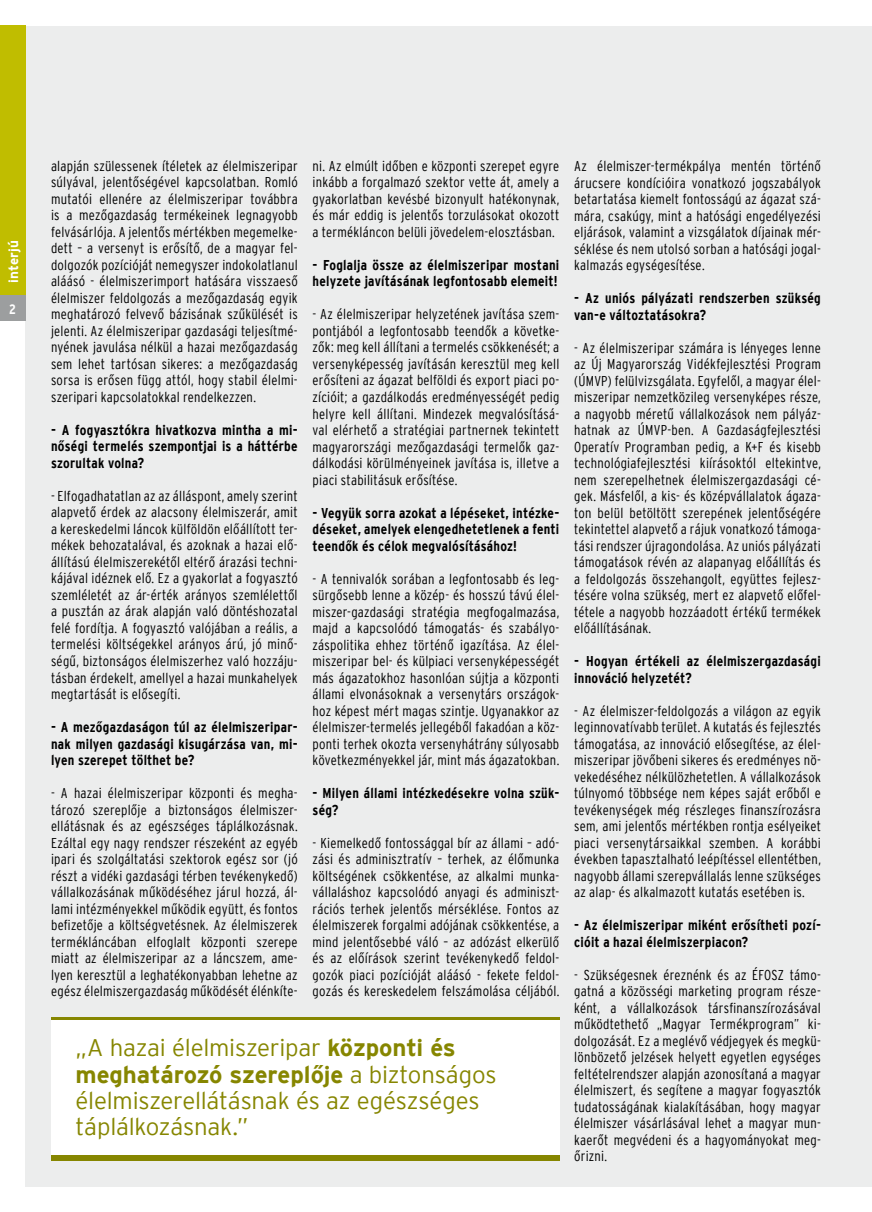
<style>
.page{position:relative;width:872px;height:1212px;background:#fff}
.page>*{position:absolute;margin:0;border:0;box-sizing:border-box;transform-origin:0 0}
.t1{font:24px/26.2px "Interstate Light HU";letter-spacing:-.01em;color:#868600}
.t2{font:24px "Interstate Bold HU";letter-spacing:-.005em;color:#868600}
.t3{font:14.25px/16.5px "Interstate Light Condensed HU";letter-spacing:.015em;color:#000;text-align:justify}
.t4{font:14.25px/16.5px "Interstate Bold Condensed HU";letter-spacing:.015em;color:#000}
.t5{font:13.5px "Interstate Bold HU";letter-spacing:.01em;color:#fff}
.t6{font:13.5px "Interstate Bold Condensed HU";color:#fff}
.s1{font-family:"Interstate Bold HU"}
.s2{font-family:"Interstate Light HU"}
</style>
<div class="page">
<div style="left:26px;top:26px;width:846px;height:1160px;background:#eceded"></div>
<div style="left:0;top:26px;width:26px;height:270px;background:#c0bd00"></div>
<div style="left:0;top:296px;width:26px;height:25px;background:#9c9e9f"></div>
<div style="left:51px;top:1017px;width:508px;height:144px;background:#fff"></div>
<div style="left:51px;top:1155px;width:508px;height:6px;background:#868600"></div>
<hr style="left:51px;top:1017px;width:508px;height:3px;background:#868600">
<p class="t5" style="left:6px;top:283px;width:44px;rotate:-90deg">interjú</p>
<p class="t6" style="left:9px;top:301px;width:9px">2</p>
<p class="t3" style="left:51px;top:157px;width:248px">alapján szülessenek ítéletek az élelmiszeripar súlyával, jelentőségével kapcsolatban. Romló mutatói ellenére az élelmiszeripar továbbra is a mezőgazdaság termékeinek legnagyobb felvásárlója. A jelentős mértékben megemelke&shy;dett – a versenyt is erősítő, de a magyar fel&shy;dolgozók pozícióját nemegyszer indokolatlanul aláásó - élelmiszerimport hatására visszaeső élelmiszer feldolgozás a mezőgazdaság egyik meghatározó felvevő bázisának szűkülését is jelenti. Az élelmiszeripar gazdasági teljesítmé&shy;nyének javulása nélkül a hazai mezőgazdaság sem lehet tartósan sikeres: a mezőgazdaság sorsa is erősen függ attól, hogy stabil élelmi&shy;szeripari kapcsolatokkal rendelkezzen.</p>
<p class="t4" style="left:51px;top:422px;width:248px;text-align:justify">- A fogyasztókra hivatkozva mintha a mi&shy;nőségi termelés szempontjai is a háttérbe szorultak volna?</p>
<p class="t3" style="left:51px;top:487px;width:248px">- Elfogadhatatlan az az álláspont, amely szerint alapvető érdek az alacsony élelmiszerár, amit a kereskedelmi láncok külföldön előállított ter&shy;mékek behozatalával, és azoknak a hazai elő&shy;állítású élelmiszerekétől eltérő árazási techni&shy;kájával idéznek elő. Ez a gyakorlat a fogyasztó szemléletét az ár-érték arányos szemlélettől a pusztán az árak alapján való döntéshozatal felé fordítja. A fogyasztó valójában a reális, a termelési költségekkel arányos árú, jó minő&shy;ségű, biztonságos élelmiszerhez való hozzáju&shy;tásban érdekelt, amellyel a hazai munkahelyek megtartását is elősegíti.</p>
<p class="t4" style="left:51px;top:719px;width:248px;text-align:justify">- A mezőgazdaságon túl az élelmiszeripar&shy;nak milyen gazdasági kisugárzása van, mi&shy;lyen szerepet tölthet be?</p>
<p class="t3" style="left:51px;top:785px;width:248px">- A hazai élelmiszeripar központi és megha&shy;tározó szereplője a biztonságos élelmiszer&shy;ellátásnak és az egészséges táplálkozásnak.<br>Ezáltal egy nagy rendszer részeként az egyéb ipari és szolgáltatási szektorok egész sor (jó részt a vidéki gazdasági térben tevékenykedő) vállalkozásának működéséhez járul hozzá, ál&shy;lami intézményekkel működik együtt, és fontos befizetője a költségvetésnek. Az élelmiszerek termékláncában elfoglalt központi szerepe miatt az élelmiszeripar az a láncszem, ame&shy;lyen keresztül a leghatékonyabban lehetne az egész élelmiszergazdaság működését élénkíte-</p>
<p class="t3" style="left:313px;top:158px;width:248px">ni. Az elmúlt időben e központi szerepet egyre inkább a forgalmazó szektor vette át, amely a gyakorlatban kevésbé bizonyult hatékonynak, és már eddig is jelentős torzulásokat okozott a termékláncon belüli jövedelem-elosztásban.</p>
<p class="t4" style="left:313px;top:257px;width:248px">- Foglalja össze az élelmiszeripar mostani helyzete javításának legfontosabb elemeit!</p>
<p class="t3" style="left:313px;top:306px;width:248px">- Az élelmiszeripar helyzetének javítása szem&shy;pontjából a legfontosabb teendők a követke&shy;zők: meg kell állítani a termelés csökkenését; a versenyképesség javításán keresztül meg kell erősíteni az ágazat belföldi és export piaci po&shy;zícióit; a gazdálkodás eredményességét pedig helyre kell állítani. Mindezek megvalósításá&shy;val elérhető a stratégiai partnernek tekintett magyarországi mezőgazdasági termelők gaz&shy;dálkodási körülményeinek javítása is, illetve a piaci stabilitásuk erősítése.</p>
<p class="t4" style="left:313px;top:504px;width:248px;text-align:justify">- Vegyük sorra azokat a lépéseket, intézke&shy;déseket, amelyek elengedhetetlenek a fenti teendők és célok megvalósításához!</p>
<p class="t3" style="left:313px;top:570px;width:248px">- A tennivalók sorában a legfontosabb és leg&shy;sürgősebb lenne a közép- és hosszú távú élel&shy;miszer-gazdasági stratégia megfogalmazása, majd a kapcsolódó támogatás- és szabályo&shy;záspolitika ehhez történő igazítása. Az élel&shy;miszeripar bel- és külpiaci versenyképességét más ágazatokhoz hasonlóan sújtja a központi állami elvonásoknak a versenytárs országok&shy;hoz képest mért magas szintje. Ugyanakkor az élelmiszer-termelés jellegéből fakadóan a köz&shy;ponti terhek okozta versenyhátrány súlyosabb következményekkel jár, mint más ágazatokban.</p>
<p class="t4" style="left:313px;top:785px;width:248px">- Milyen állami intézkedésekre volna szük&shy;ség?</p>
<p class="t3" style="left:313px;top:834px;width:248px">- Kiemelkedő fontossággal bír az állami – adó&shy;zási és adminisztratív – terhek, az élőmunka költségének csökkentése, az alkalmi munka&shy;vállaláshoz kapcsolódó anyagi és adminiszt&shy;rációs terhek jelentős mérséklése. Fontos az élelmiszerek forgalmi adójának csökkentése, a mind jelentősebbé váló – az adózást elkerülő és az előírások szerint tevékenykedő feldol&shy;gozók piaci pozícióját aláásó - fekete feldol&shy;gozás és kereskedelem felszámolása céljából.</p>
<h1 class="t1" style="left:76px;top:1034px;width:382px">„A hazai élelmiszeripar <span class="s1">központi és</span></h1>
<h1 class="t2" style="left:76px;top:1061px;width:422px">meghatározó szereplője <span class="s2">a biztonságos</span></h1>
<h1 class="t1" style="left:76px;top:1087px;width:406px">élelmiszerellátásnak és az egészséges táplálkozásnak.”</h1>
<p class="t3" style="left:574px;top:158px;width:248px">Az élelmiszer-termékpálya mentén történő árucsere kondícióira vonatkozó jogszabályok betartatása kiemelt fontosságú az ágazat szá&shy;mára, csakúgy, mint a hatósági engedélyezési eljárások, valamint a vizsgálatok díjainak mér&shy;séklése és nem utolsó sorban a hatósági jogal&shy;kalmazás egységesítése.</p>
<p class="t4" style="left:574px;top:290px;width:248px">- Az uniós pályázati rendszerben szükség van-e változtatásokra?</p>
<p class="t3" style="left:574px;top:339px;width:248px">- Az élelmiszeripar számára is lényeges lenne az Új Magyarország Vidékfejlesztési Program (ÚMVP) felülvizsgálata. Egyfelől, a magyar élel&shy;miszeripar nemzetközileg versenyképes része, a nagyobb méretű vállalkozások nem pályáz&shy;hatnak az ÚMVP-ben. A Gazdaságfejlesztési Operatív Programban pedig, a K+F és kisebb technológiafejlesztési kiírásoktól eltekintve, nem szerepelhetnek élelmiszergazdasági cé&shy;gek. Másfelől, a kis- és középvállalatok ágaza&shy;ton belül betöltött szerepének jelentőségére tekintettel alapvető a rájuk vonatkozó támoga&shy;tási rendszer újragondolása. Az uniós pályázati támogatások révén az alapanyag előállítás és a feldolgozás összehangolt, együttes fejlesz&shy;tésére volna szükség, mert ez alapvető előfel&shy;tétele a nagyobb hozzáadott értékű termékek előállításának.</p>
<p class="t4" style="left:574px;top:653px;width:248px">- Hogyan értékeli az élelmiszergazdasági innováció helyzetét?</p>
<p class="t3" style="left:574px;top:702px;width:248px">- Az élelmiszer-feldolgozás a világon az egyik leginnovatívabb terület. A kutatás és fejlesztés támogatása, az innováció elősegítése, az élel&shy;miszeripar jövőbeni sikeres és eredményes nö&shy;vekedéséhez nélkülözhetetlen. A vállalkozások túlnyomó többsége nem képes saját erőből e tevékenységek még részleges finanszírozásra sem, ami jelentős mértékben rontja esélyeiket piaci versenytársaikkal szemben. A korábbi években tapasztalható leépítéssel ellentétben, nagyobb állami szerepvállalás lenne szükséges az alap- és alkalmazott kutatás esetében is.</p>
<p class="t4" style="left:574px;top:917px;width:248px">- Az élelmiszeripar miként erősítheti pozí&shy;cióit a hazai élelmiszerpiacon?</p>
<p class="t3" style="left:574px;top:966px;width:248px">- Szükségesnek éreznénk és az ÉFOSZ támo&shy;gatná a közösségi marketing program része&shy;ként, a vállalkozások társfinanszírozásával működtethető „Magyar Termékprogram” ki&shy;dolgozását. Ez a meglévő védjegyek és megkü&shy;lönbözető jelzések helyett egyetlen egységes feltételrendszer alapján azonosítaná a magyar élelmiszert, és segítene a magyar fogyasztók tudatosságának kialakításában, hogy magyar élelmiszer vásárlásával lehet a magyar mun&shy;kaerőt megvédeni és a hagyományokat meg&shy;őrizni.</p>
</div>
